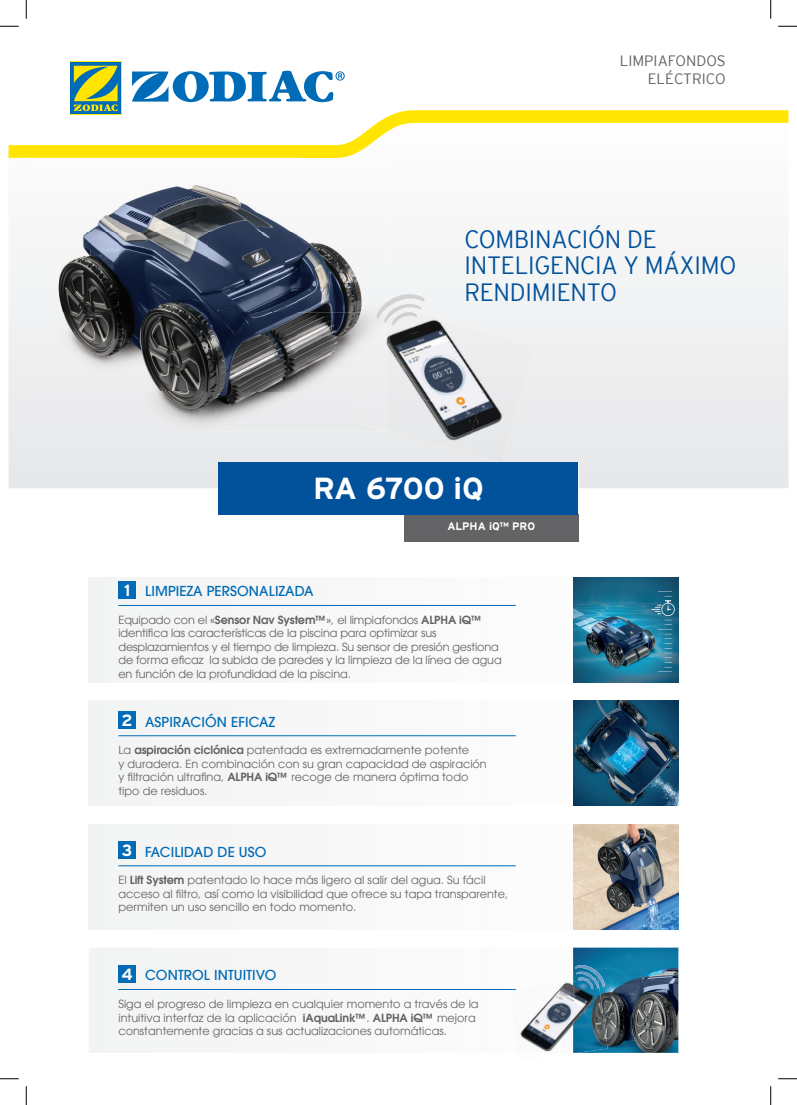
<style>
.page{position:relative;width:797px;height:1105px;background:#fff}
.page>*{position:absolute;margin:0;border:0;box-sizing:border-box;transform-origin:0 0}
.t1{font:700 30.5px "Interstate";letter-spacing:-.015em;color:#fff}
.t2{font:300 25px/26.2px "Interstate";letter-spacing:-.01em;color:#01519b;scale:.96 1}
.t3{font:300 15px/17.5px "Interstate";color:#636366;text-align:right}
.t4{font:500 13.75px "Avant Garde LT";letter-spacing:.01em;color:#006bb6}
.t5{font:11.25px/13.5px "Avant Garde LT";color:#636366}
.t6{font:700 10.88px "Interstate";color:#fff}
.s1{font-family:"Interstate";font-weight:700;font-size:16.25px;color:#fff}
.s2{font-weight:600}
</style>
<div class="page">
<div style="left:9px;top:258px;width:779px;height:230px;background:#ededee"></div>
<svg style="left:9px;top:110px;width:779px;height:48px"></svg>
<svg style="left:132px;top:71px;width:213px;height:31px"></svg>
<div style="left:70px;top:62px;width:51px;height:52px;background:#006bb6"></div>
<svg style="left:74px;top:66px;width:44px;height:45px"></svg>
<div style="left:89px;top:948px;width:100px;height:104px;background:#f3f4f4"></div>
<div style="left:89px;top:824px;width:589px;height:105px;background:#f8f8f9"></div>
<div style="left:89px;top:701px;width:589px;height:105px;background:#f8f8f9"></div>
<div style="left:404px;top:514px;width:174px;height:27px;background:#636366"></div>
<div style="left:218px;top:462px;width:360px;height:52px;background:#01519b"></div>
<div style="left:89px;top:577px;width:589px;height:105px;background:#f8f8f9"></div>
<img style="left:83px;top:185px;width:214px;height:48px">
<img style="left:355px;top:153px;width:31px;height:5px">
<img style="left:30px;top:233px;width:356px;height:199px">
<img style="left:30px;top:153px;width:325px;height:5px">
<svg style="left:376px;top:288px;width:49px;height:24px"></svg>
<img style="left:386px;top:305px;width:112px;height:84px">
<img style="left:465px;top:337px;width:70px;height:125px">
<img style="left:386px;top:389px;width:90px;height:64px">
<img style="left:355px;top:312px;width:31px;height:118px">
<img style="left:384px;top:305px;width:33px;height:21px">
<img style="left:573px;top:577px;width:105px;height:105px">
<img style="left:573px;top:824px;width:105px;height:105px">
<img style="left:573px;top:700px;width:105px;height:106px">
<img style="left:573px;top:948px;width:105px;height:105px">
<hr style="left:118px;top:735px;width:398px;height:1px;background:#006bb6">
<div style="left:118px;top:711px;width:18px;height:18px;background:#006bb6"></div>
<hr style="left:118px;top:605px;width:398px;height:1px;background:#006bb6">
<div style="left:118px;top:581px;width:18px;height:18px;background:#006bb6"></div>
<hr style="left:118px;top:865px;width:398px;height:1px;background:#006bb6">
<div style="left:118px;top:841px;width:18px;height:18px;background:#006bb6"></div>
<hr style="left:118px;top:989px;width:398px;height:1px;background:#006bb6">
<div style="left:118px;top:965px;width:18px;height:18px;background:#006bb6"></div>
<img style="left:534px;top:982px;width:39px;height:35px">
<img style="left:520px;top:1017px;width:53px;height:35px">
<img style="left:573px;top:978px;width:34px;height:75px">
<img style="left:575px;top:965px;width:29px;height:22px">
<svg style="left:578px;top:977px;width:21px;height:12px"></svg>
<svg style="left:0;top:25px;width:19px;height:2px"></svg>
<svg style="left:778px;top:25px;width:19px;height:2px"></svg>
<svg style="left:0;top:1078px;width:19px;height:1px"></svg>
<svg style="left:778px;top:1078px;width:19px;height:1px"></svg>
<svg style="left:25px;top:0;width:2px;height:19px"></svg>
<svg style="left:25px;top:1086px;width:2px;height:19px"></svg>
<svg style="left:770px;top:0;width:1px;height:19px"></svg>
<svg style="left:770px;top:1086px;width:1px;height:19px"></svg>
<h3 class="t3" style="left:619px;top:52px;width:107px">LIMPIAFONDOS<br>ELÉCTRICO</h3>
<h2 class="t2" style="left:464px;top:226px;width:285px">COMBINACIÓN DE<br>INTELIGENCIA Y MÁXIMO<br>RENDIMIENTO</h2>
<h1 class="t1" style="left:313px;top:472px;width:172px">RA 6700 iQ</h1>
<p class="t6" style="left:447px;top:520px;width:89px">ALPHA iQ™ PRO</p>
<p class="t4" style="left:124px;top:583px;width:191px"><span class="s1">1</span> LIMPIEZA PERSONALIZADA</p>
<p class="t5" style="left:118px;top:613px;width:385px">Equipado con el «<span class="s2">Sensor Nav System™</span>», el limpiafondos <span class="s2">ALPHA iQ™ </span>identifica las características de la piscina para optimizar sus desplazamientos y el tiempo de limpieza. Su sensor de presión gestiona de forma eficaz la subida de paredes y la limpieza de la línea de agua en función de la profundidad de la piscina.</p>
<p class="t4" style="left:122px;top:713px;width:155px"><span class="s1">2</span> ASPIRACIÓN EFICAZ</p>
<p class="t5" style="left:118px;top:743px;width:370px">La <span class="s2">aspiración ciclónica</span> patentada es extremadamente potente<br>y duradera. En combinación con su gran capacidad de aspiración y filtración ultrafina, <span class="s2">ALPHA iQ™</span> recoge de manera óptima todo tipo de residuos.</p>
<p class="t4" style="left:122px;top:843px;width:146px"><span class="s1">3</span> FACILIDAD DE USO</p>
<p class="t5" style="left:118px;top:873px;width:391px">El <span class="s2">Lift System</span> patentado lo hace más ligero al salir del agua. Su fácil acceso al filtro, así como la visibilidad que ofrece su tapa transparente, permiten un uso sencillo en todo momento.</p>
<p class="t4" style="left:121px;top:967px;width:156px"><span class="s1">4</span> CONTROL INTUITIVO</p>
<p class="t5" style="left:118px;top:997px;width:362px">Siga el progreso de limpieza en cualquier momento a través de la intuitiva interfaz de la aplicación <span class="s2">iAquaLink™</span>. <span class="s2">ALPHA iQ™</span> mejora constantemente gracias a sus actualizaciones automáticas.</p>
</div>
